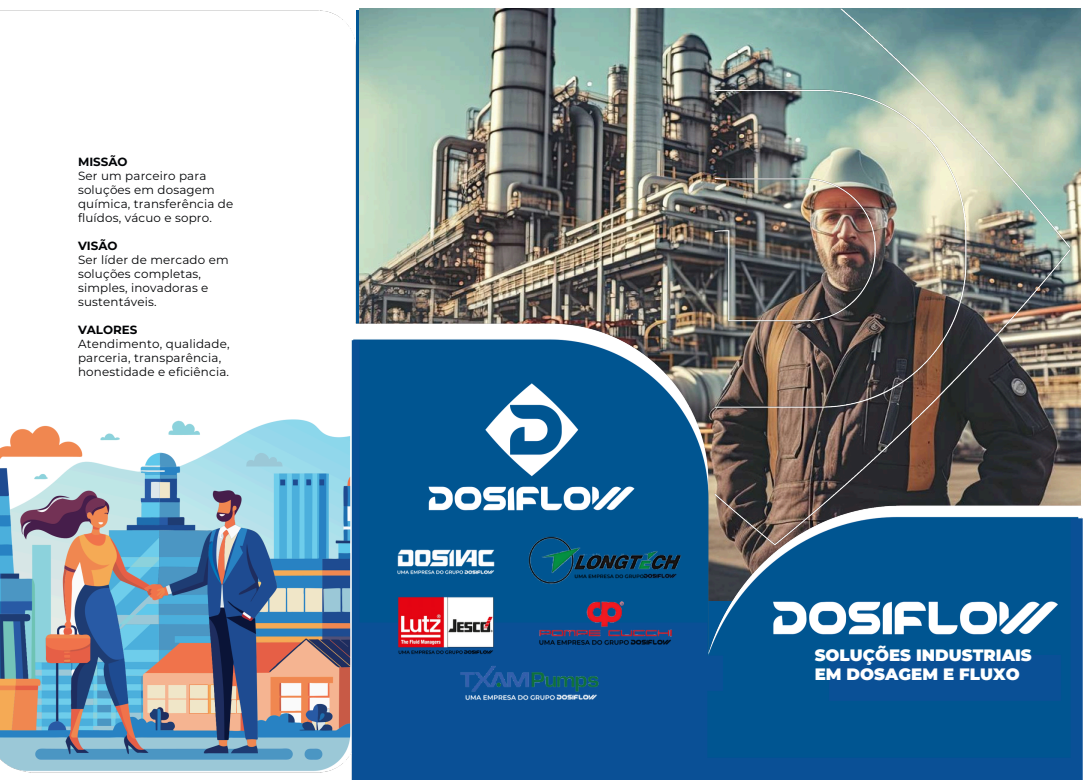
<style>
.page{position:relative;width:1088px;height:780px;background:#fff}
.page>*{position:absolute;margin:0;border:0;box-sizing:border-box;transform-origin:0 0}
.t1{font:900 16.5px/19.6px "Montserrat";color:#fff}
.t2{font:11.88px/14px "Montserrat";letter-spacing:.015em;color:#000204}
.t3{font:700 11.88px "Montserrat";color:#000204}
.t4{font:700 11.88px "Montserrat";color:#020407}
.s1{color:#020407}
</style>
<div class="page">
<img style="left:0;top:8px;width:1083px;height:772px">
<img style="left:391px;top:536px;width:109px;height:53px">
<img style="left:393px;top:589px;width:105px;height:70px">
<img style="left:449px;top:659px;width:160px;height:50px">
<img style="left:529px;top:589px;width:152px;height:70px">
<img style="left:527px;top:536px;width:155px;height:50px">
<img style="left:643px;top:573px;width:36px;height:7px">
<p class="t4" style="left:78px;top:155px;width:51px">MISSÃO</p>
<p class="t2" style="left:78px;top:169px;width:157px"><span class="s1">Ser um parceiro para soluções em</span> dosagem química, transferência de fluídos, vácuo e sopro.</p>
<p class="t3" style="left:78px;top:238px;width:41px">VISÃO</p>
<p class="t2" style="left:78px;top:253px;width:152px">Ser líder de mercado em soluções completas, simples, inovadoras e sustentáveis.</p>
<p class="t3" style="left:78px;top:323px;width:61px">VALORES</p>
<p class="t2" style="left:78px;top:337px;width:153px">Atendimento, qualidade, parceria, transparência, honestidade e eficiência.</p>
<h1 class="t1" style="left:814px;top:645px;width:218px">SOLUÇÕES INDUSTRIAIS<br>EM DOSAGEM E FLUXO</h1>
</div>
